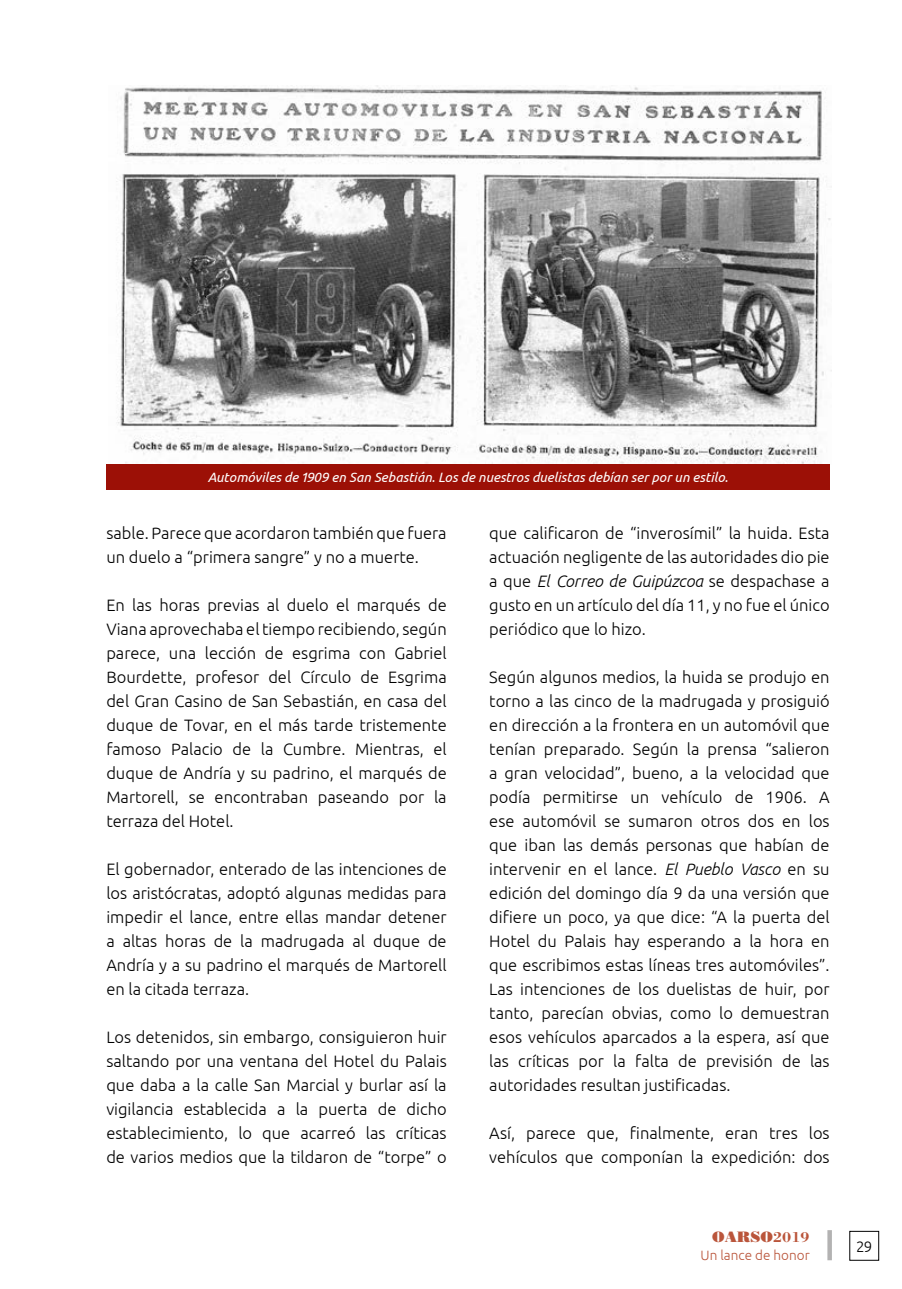
<style>
.page{position:relative;width:902px;height:1289px;background:#fff}
.page>*{position:absolute;margin:0;border:0;box-sizing:border-box;transform-origin:0 0}
.t1{font:300 16.5px/24px "Ubuntu";color:#000;text-align:justify}
.t2{font:15px "Bodoni Poster";color:#ba553b}
.t3{font:300 15px "Ubuntu";color:#000}
.t4{font:italic 13.5px "Ubuntu";color:#fff}
.t5{font:300 13.5px "Ubuntu";color:#ba553b}
.s1{font-style:italic}
.s2{font-family:"Bodoni";font-weight:700}
</style>
<div class="page">
<img style="left:116px;top:85px;width:715px;height:380px">
<svg style="left:827px;top:1230px;width:4px;height:30px"></svg>
<div style="left:106px;top:464px;width:723px;height:25px;background:#9c1006"></div>
<p class="t4" style="left:208px;top:469px;width:522px">Automóviles de 1909 en San Sebastián. Los de nuestros duelistas debían ser por un estilo.</p>
<p class="t1" style="left:106px;top:520px;width:342px">sable. Parece que acordaron también que fuera un duelo a “primera sangre” y no a muerte.</p>
<p class="t1" style="left:106px;top:592px;width:342px">En las horas previas al duelo el marqués de Viana aprovechaba el tiempo recibiendo, según parece, una lección de esgrima con Gabriel Bourdette, profesor del Círculo de Esgrima del Gran Casino de San Sebastián, en casa del duque de Tovar, en el más tarde tristemente famoso Palacio de la Cumbre. Mientras, el duque de Andría y su padrino, el marqués de Martorell, se encontraban paseando por la terraza del Hotel.</p>
<p class="t1" style="left:106px;top:856px;width:342px">El gobernador, enterado de las intenciones de los aristócratas, adoptó algunas medidas para impedir el lance, entre ellas mandar detener a altas horas de la madrugada al duque de Andría y a su padrino el marqués de Martorell en la citada terraza.</p>
<p class="t1" style="left:106px;top:1024px;width:342px">Los detenidos, sin embargo, consiguieron huir saltando por una ventana del Hotel du Palais que daba a la calle San Marcial y burlar así la vigilancia establecida a la puerta de dicho establecimiento, lo que acarreó las críticas de varios medios que la tildaron de “torpe” o</p>
<p class="t1" style="left:489px;top:520px;width:342px">que calificaron de “inverosímil” la huida. Esta actuación negligente de las autoridades dio pie a que <span class="s1">El Correo de Guipúzcoa</span> se despachase a gusto en un artículo del día 11, y no fue el único periódico que lo hizo.</p>
<p class="t1" style="left:489px;top:664px;width:342px">Según algunos medios, la huida se produjo en torno a las cinco de la madrugada y prosiguió en dirección a la frontera en un automóvil que tenían preparado. Según la prensa “salieron a gran velocidad”, bueno, a la velocidad que podía permitirse un vehículo de 1906. A ese automóvil se sumaron otros dos en los que iban las demás personas que habían de intervenir en el lance. <span class="s1">El Pueblo Vasco</span> en su edición del domingo día 9 da una versión que difiere un poco, ya que dice: “A la puerta del Hotel du Palais hay esperando a la hora en que escribimos estas líneas tres automóviles”.<br>Las intenciones de los duelistas de huir, por tanto, parecían obvias, como lo demuestran esos vehículos aparcados a la espera, así que las críticas por la falta de previsión de las autoridades resultan justificadas.</p>
<p class="t1" style="left:489px;top:1120px;width:342px">Así, parece que, finalmente, eran tres los vehículos que componían la expedición: dos</p>
<p class="t2" style="left:712px;top:1227px;width:99px">OARSO<span class="s2">2019</span></p>
<p class="t5" style="left:700px;top:1247px;width:111px">Un lance de honor</p>
<p class="t3" style="left:856px;top:1237px;width:18px">29</p>
</div>
